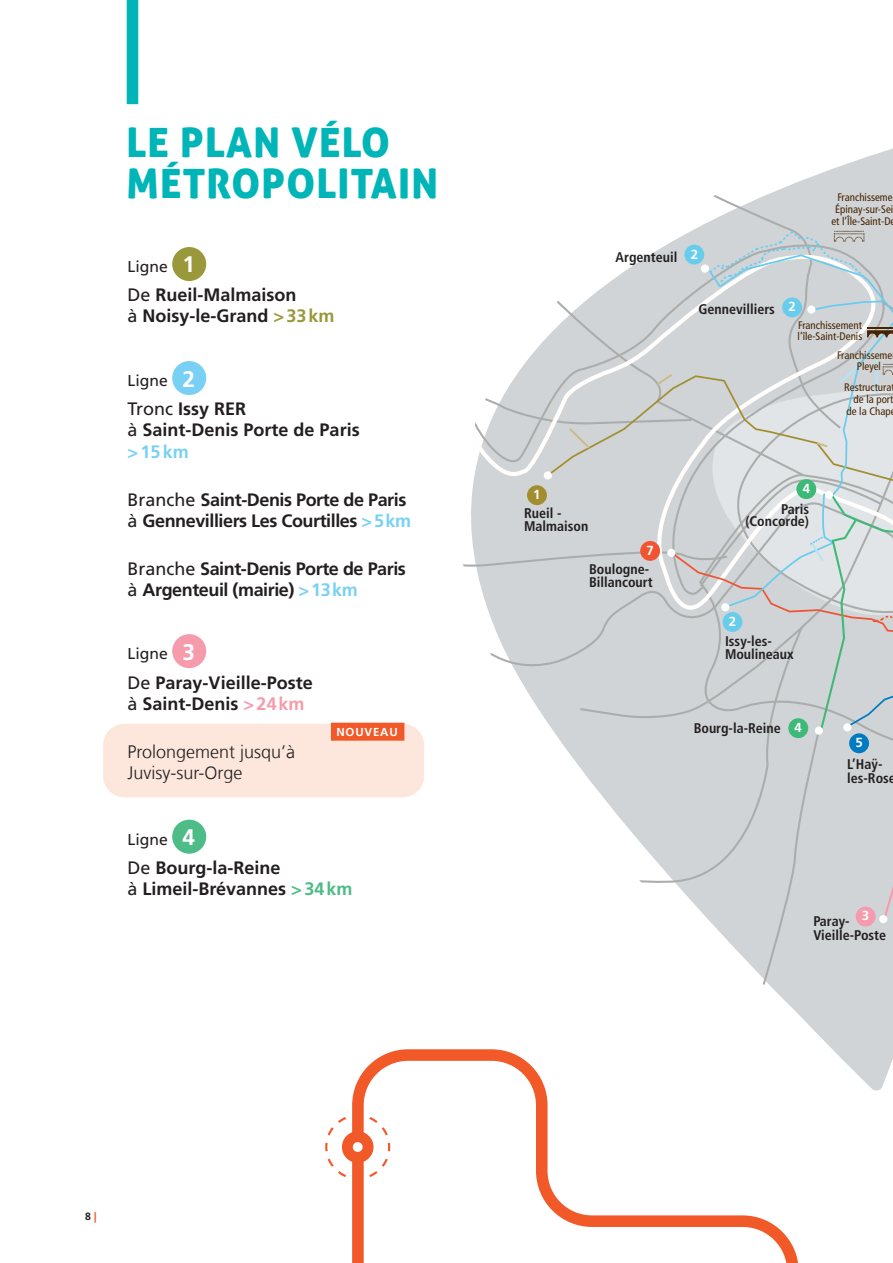
<style>
.page{position:relative;width:893px;height:1263px;background:#fff}
.page>*{position:absolute;margin:0;border:0;box-sizing:border-box;transform-origin:0 0}
.t1{font:40.5px/40.5px "Aller Display";letter-spacing:.03em;color:#00b5b8}
.t2{font:700 18px/21px "Frutiger LT Com";color:#231f20}
.t3{font:700 18px/21px "Frutiger LT Com";letter-spacing:-.025em;color:#231f20}
.t4{font:300 18px/21px "Frutiger LT Com";color:#231f20}
.t5{font:15.75px "Frutiger LT Com";color:#231f20}
.t6{font:700 condensed 13.95px/12.5px "Frutiger LT Com";color:#231f20}
.t7{font:700 13.2px "Frutiger LT Com";color:#fff}
.t8{font:700 13.2px "Frutiger LT Com";color:#fffefc}
.t9{font:700 11.55px "Frutiger LT Com";letter-spacing:.07em;color:#fff}
.t10{font:condensed 10.95px/11.7px "Frutiger LT Com";color:#482301}
.t11{font:700 10.5px "Frutiger LT Com";color:#231f20}
.s1{font-weight:700;font-size:22.5px;color:#fff}
.s2{font-weight:400}
.s3{color:#99993b}
.s4{color:#78d1f5}
.s5{color:#f59bac}
.s6{color:#4dbc86}
.s7{font-weight:900;color:#f15929}
</style>
<div class="page">
<svg style="left:693px;top:148px;width:200px;height:82px"></svg>
<svg style="left:463px;top:230px;width:430px;height:813px"></svg>
<div style="left:684px;top:245px;width:20px;height:19px;background:#68cced;border-radius:50%"></div>
<div style="left:782px;top:297px;width:20px;height:20px;background:#68cced;border-radius:50%"></div>
<div style="left:723px;top:612px;width:19px;height:20px;background:#68cced;border-radius:50%"></div>
<div style="left:856px;top:906px;width:19px;height:20px;background:#f59bae;border-radius:50%"></div>
<div style="left:788px;top:718px;width:20px;height:20px;background:#3db978;border-radius:50%"></div>
<div style="left:796px;top:479px;width:20px;height:20px;background:#3db978;border-radius:50%"></div>
<div style="left:527px;top:485px;width:20px;height:20px;background:#a38e2f;border-radius:50%"></div>
<div style="left:640px;top:541px;width:20px;height:20px;background:#f05432;border-radius:50%"></div>
<div style="left:849px;top:733px;width:20px;height:20px;background:#007bc2;border-radius:50%"></div>
<div style="left:103px;top:724px;width:321px;height:73px;background:#fde7dc;border-radius:21px"></div>
<svg style="left:352px;top:1043px;width:541px;height:220px"></svg>
<svg style="left:325px;top:1113px;width:66px;height:67px"></svg>
<div style="left:172px;top:247px;width:34px;height:34px;background:#99993b;border-radius:50%"></div>
<div style="left:172px;top:361px;width:34px;height:34px;background:#78d1f5;border-radius:50%"></div>
<div style="left:172px;top:634px;width:34px;height:34px;background:#f59bac;border-radius:50%"></div>
<div style="left:172px;top:820px;width:34px;height:34px;background:#4dbc86;border-radius:50%"></div>
<div style="left:127px;top:0;width:11px;height:104px;background:#00b5b8"></div>
<div style="left:331px;top:723px;width:73px;height:18px;background:#f15929"></div>
<h1 class="t1" style="left:126px;top:122px;width:313px">LE PLAN VÉLO<br>MÉTROPOLITAIN</h1>
<p class="t5" style="left:128px;top:257px;width:69px">Ligne <span class="s1">1</span></p>
<p class="t2" style="left:128px;top:285px;width:208px"><span class="s2">De</span> Rueil-Malmaison<br><span class="s2">à</span> Noisy-le-Grand <span class="s3">&gt;33km</span></p>
<p class="t5" style="left:128px;top:371px;width:69px">Ligne <span class="s1">2</span></p>
<p class="t2" style="left:128px;top:399px;width:234px"><span class="s2">Tronc</span> Issy RER<br><span class="s2">à</span> Saint-Denis Porte de Paris <span class="s4">&gt;15km</span></p>
<p class="t3" style="left:128px;top:489px;width:285px"><span class="s2">Branche</span> Saint-Denis Porte de Paris <span class="s2">à</span> Gennevilliers Les Courtilles <span class="s4">&gt;5km</span></p>
<p class="t3" style="left:128px;top:558px;width:280px"><span class="s2">Branche</span> Saint-Denis Porte de Paris <span class="s2">à</span> Argenteuil (mairie) <span class="s4">&gt;13km</span></p>
<p class="t5" style="left:128px;top:644px;width:69px">Ligne <span class="s1">3</span></p>
<p class="t2" style="left:128px;top:672px;width:187px"><span class="s2">De</span> Paray-Vieille-Poste <span class="s2">à</span> Saint-Denis <span class="s5">&gt;24km</span></p>
<p class="t4" style="left:128px;top:741px;width:169px">Prolongement jusqu’à<br>Juvisy-sur-Orge</p>
<p class="t9" style="left:336px;top:725px;width:63px">NOUVEAU</p>
<p class="t5" style="left:128px;top:829px;width:69px">Ligne <span class="s1">4</span></p>
<p class="t2" style="left:128px;top:857px;width:227px"><span class="s2">De</span> Bourg-la-Reine<br><span class="s2">à</span> Limeil-Brévannes <span class="s6">&gt;34km</span></p>
<p class="t6" style="left:616px;top:251px;width:63px">Argenteuil</p>
<p class="t7" style="left:691px;top:246px;width:9px">2</p>
<p class="t10" style="left:831px;top:192px;width:63px;text-align:center">Franchisseme<br>Épinay-sur-Sei et l’Île-Saint-D</p>
<p class="t6" style="left:698px;top:303px;width:78px">Gennevilliers</p>
<p class="t7" style="left:788px;top:299px;width:9px">2</p>
<p class="t10" style="left:798px;top:319px;width:66px">Franchissement l’île-Saint-Denis</p>
<p class="t10" style="left:857px;top:349px;width:37px;text-indent:-20px">Franchisseme<br>Pleyel</p>
<p class="t10" style="left:844px;top:382px;width:51px;text-align:right">Restructura de la port de la Chap</p>
<p class="t7" style="left:533px;top:486px;width:9px">1</p>
<p class="t6" style="left:524px;top:507px;width:66px">Rueil -<br>Malmaison</p>
<p class="t7" style="left:646px;top:542px;width:9px">7</p>
<p class="t6" style="left:589px;top:563px;width:65px">Boulogne-<br>Billancourt</p>
<p class="t7" style="left:803px;top:480px;width:9px">4</p>
<p class="t6" style="left:745px;top:502px;width:65px;text-align:right">Paris (Concorde)</p>
<p class="t7" style="left:729px;top:613px;width:9px">2</p>
<p class="t6" style="left:725px;top:635px;width:70px">Issy-les-<br>Moulineaux</p>
<p class="t6" style="left:694px;top:722px;width:89px">Bourg-la-Reine</p>
<p class="t7" style="left:795px;top:719px;width:9px">4</p>
<p class="t7" style="left:855px;top:734px;width:9px">5</p>
<p class="t6" style="left:847px;top:757px;width:50px;line-height:14px">L’Haÿ&shy;les-Rose</p>
<p class="t8" style="left:862px;top:908px;width:9px">3</p>
<p class="t6" style="left:813px;top:914px;width:74px;line-height:14px">Paray-<br>Vieille-Poste</p>
<p class="t11" style="left:85px;top:1210px;width:13px">8 <span class="s7">|</span></p>
</div>
